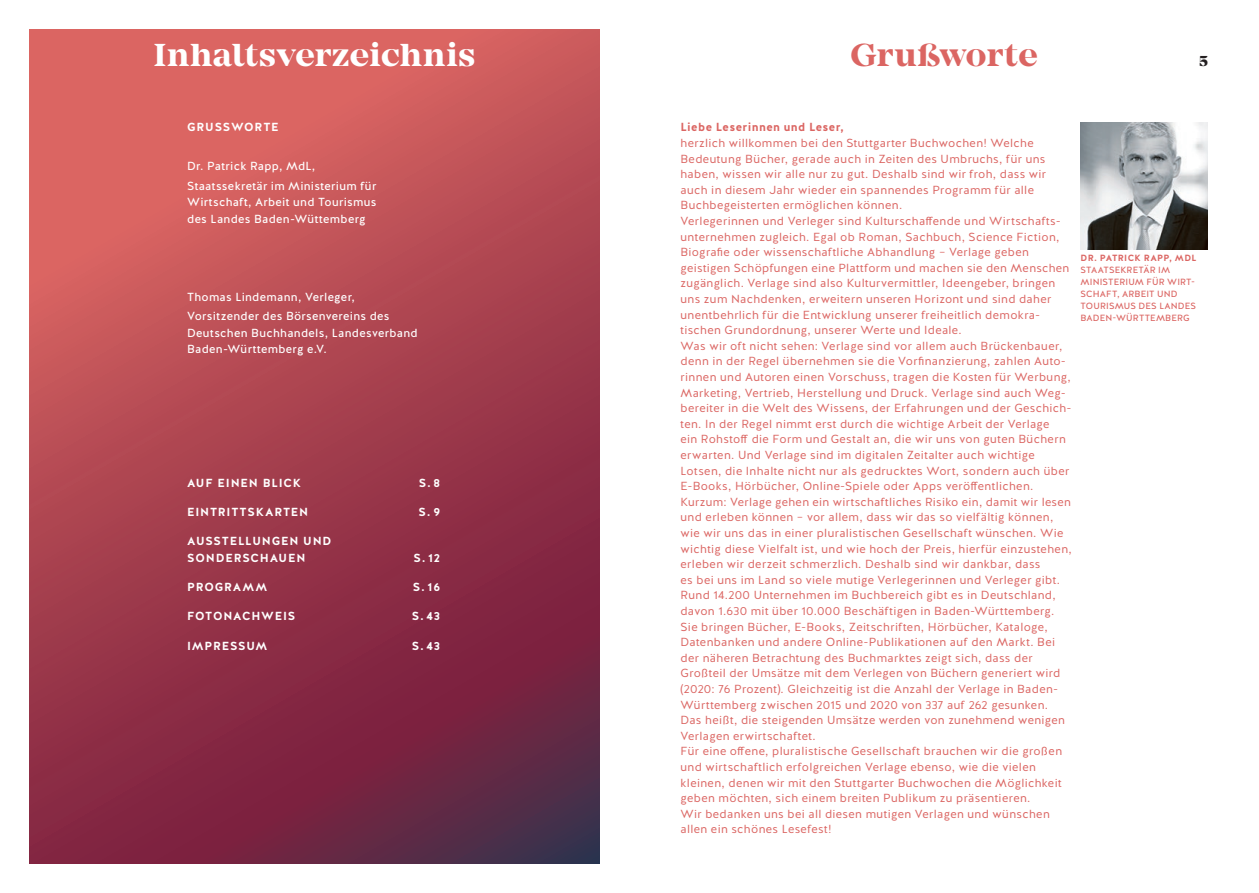
<style>
.page{position:relative;width:1259px;height:893px;background:#fff}
.page>*{position:absolute;margin:0;border:0;box-sizing:border-box;transform-origin:0 0}
.t1{font:700 33px "Mirador";letter-spacing:.015em;color:#fff}
.t2{font:700 33px "Mirador";letter-spacing:.015em;color:#db6562}
.t3{font:800 15px "Mirador";color:#231f20}
.t4{font:11.7px/15.6px "Halis GR";letter-spacing:.03em;color:#db6562}
.t5{font:11.7px/19.5px "Halis GR";letter-spacing:.025em;color:#fff}
.t6{font:700 11.7px/16.5px "Halis GR";letter-spacing:.07em;color:#fff}
.t7{font:700 11.7px "Halis GR";letter-spacing:.03em;color:#db6562}
.t8{font:9px/12px "Halis GR";letter-spacing:.015em;color:#db6562}
.t9{font:700 9px "Halis GR";letter-spacing:.035em;color:#db6562}
</style>
<div class="page">
<svg style="left:30px;top:30px;width:570px;height:833px;background:#a4404f"></svg>
<img style="left:1080px;top:122px;width:128px;height:128px">
<h1 class="t1" style="left:154px;top:35px;width:323px">Inhaltsverzeichnis</h1>
<h1 class="t2" style="left:850px;top:35px;width:189px">Grußworte</h1>
<p class="t3" style="left:1199px;top:52px;width:10px">5</p>
<p class="t6" style="left:187px;top:119px;width:93px">GRUSSWORTE</p>
<p class="t5" style="left:187px;top:157px;width:191px">Dr. Patrick Rapp, MdL,<br>Staatssekretär im Ministerium für</p>
<p class="t5" style="left:187px;top:194px;width:191px;line-height:16.5px">Wirtschaft, Arbeit und Tourismus des Landes Baden-Wüttemberg</p>
<p class="t5" style="left:187px;top:287px;width:204px">Thomas Lindemann, Verleger,<br>Vorsitzender des Börsenvereins des</p>
<p class="t5" style="left:187px;top:325px;width:232px;line-height:16.5px">Deutschen Buchhandels, Landesverband<br>Baden-Württemberg e.V.</p>
<p class="t6" style="left:187px;top:475px;width:116px">AUF EINEN BLICK</p>
<p class="t6" style="left:419px;top:475px;width:23px">S.8</p>
<p class="t6" style="left:187px;top:504px;width:123px">EINTRITTSKARTEN</p>
<p class="t6" style="left:418px;top:504px;width:23px">S.9</p>
<p class="t6" style="left:187px;top:533px;width:146px">AUSSTELLUNGEN UND<br>SONDERSCHAUEN</p>
<p class="t6" style="left:413px;top:550px;width:28px">S. 12</p>
<p class="t6" style="left:187px;top:579px;width:82px">PROGRAMM</p>
<p class="t6" style="left:413px;top:579px;width:29px">S. 16</p>
<p class="t6" style="left:187px;top:608px;width:110px">FOTONACHWEIS</p>
<p class="t6" style="left:412px;top:608px;width:30px">S. 43</p>
<p class="t6" style="left:187px;top:637px;width:82px">IMPRESSUM</p>
<p class="t6" style="left:412px;top:637px;width:30px">S. 43</p>
<p class="t7" style="left:680px;top:120px;width:165px">Liebe Leserinnen und Leser,</p>
<p class="t4" style="left:680px;top:135px;width:393px">herzlich willkommen bei den Stuttgarter Buchwochen! Welche Bedeutung Bücher, gerade auch in Zeiten des Umbruchs, für uns haben, wissen wir alle nur zu gut. Deshalb sind wir froh, dass wir auch in diesem Jahr wieder ein spannendes Programm für alle Buchbegeisterten ermöglichen können.<br>Verlegerinnen und Verleger sind Kulturschaffende und Wirtschafts&shy;unternehmen zugleich. Egal ob Roman, Sachbuch, Science Fiction, Biografie oder wissenschaftliche Abhandlung – Verlage geben geistigen Schöpfungen eine Plattform und machen sie den Menschen zugänglich. Verlage sind also Kulturvermittler, Ideengeber, bringen uns zum Nachdenken, erweitern unseren Horizont und sind daher unentbehrlich für die Entwicklung unserer freiheitlich demokra&shy;tischen Grundordnung, unserer Werte und Ideale.<br>Was wir oft nicht sehen: Verlage sind vor allem auch Brückenbauer, denn in der Regel übernehmen sie die Vorfinanzierung, zahlen Auto&shy;rinnen und Autoren einen Vorschuss, tragen die Kosten für Werbung, Marketing, Vertrieb, Herstellung und Druck. Verlage sind auch Weg&shy;bereiter in die Welt des Wissens, der Erfahrungen und der Geschich&shy;ten. In der Regel nimmt erst durch die wichtige Arbeit der Verlage<br>ein Rohstoff die Form und Gestalt an, die wir uns von guten Büchern erwarten. Und Verlage sind im digitalen Zeitalter auch wichtige Lotsen, die Inhalte nicht nur als gedrucktes Wort, sondern auch über E-Books, Hörbücher, Online-Spiele oder Apps veröffentlichen.<br>Kurzum: Verlage gehen ein wirtschaftliches Risiko ein, damit wir lesen und erleben können – vor allem, dass wir das so vielfältig können, wie wir uns das in einer pluralistischen Gesellschaft wünschen. Wie wichtig diese Vielfalt ist, und wie hoch der Preis, hierfür einzustehen, erleben wir derzeit schmerzlich. Deshalb sind wir dankbar, dass<br>es bei uns im Land so viele mutige Verlegerinnen und Verleger gibt.<br>Rund 14.200 Unternehmen im Buchbereich gibt es in Deutschland, davon 1.630 mit über 10.000 Beschäftigen in Baden-Württemberg.<br>Sie bringen Bücher, E-Books, Zeitschriften, Hörbücher, Kataloge, Datenbanken und andere Online-Publikationen auf den Markt. Bei der näheren Betrachtung des Buchmarktes zeigt sich, dass der Großteil der Umsätze mit dem Verlegen von Büchern generiert wird (2020: 76 Prozent). Gleichzeitig ist die Anzahl der Verlage in Baden-Württemberg zwischen 2015 und 2020 von 337 auf 262 gesunken.<br>Das heißt, die steigenden Umsätze werden von zunehmend wenigen Verlagen erwirtschaftet.<br>Für eine offene, pluralistische Gesellschaft brauchen wir die großen und wirtschaftlich erfolgreichen Verlage ebenso, wie die vielen kleinen, denen wir mit den Stuttgarter Buchwochen die Möglichkeit geben möchten, sich einem breiten Publikum zu präsentieren.<br>Wir bedanken uns bei all diesen mutigen Verlagen und wünschen allen ein schönes Lesefest!</p>
<p class="t9" style="left:1080px;top:252px;width:117px">DR. PATRICK RAPP, MDL</p>
<p class="t8" style="left:1080px;top:264px;width:117px">STAATSEKRETÄR IM<br>MINISTERIUM FÜR WIRT-<br>SCHAFT, ARBEIT UND<br>TOURISMUS DES LANDES<br>BADEN-WÜRTTEMBERG</p>
</div>
